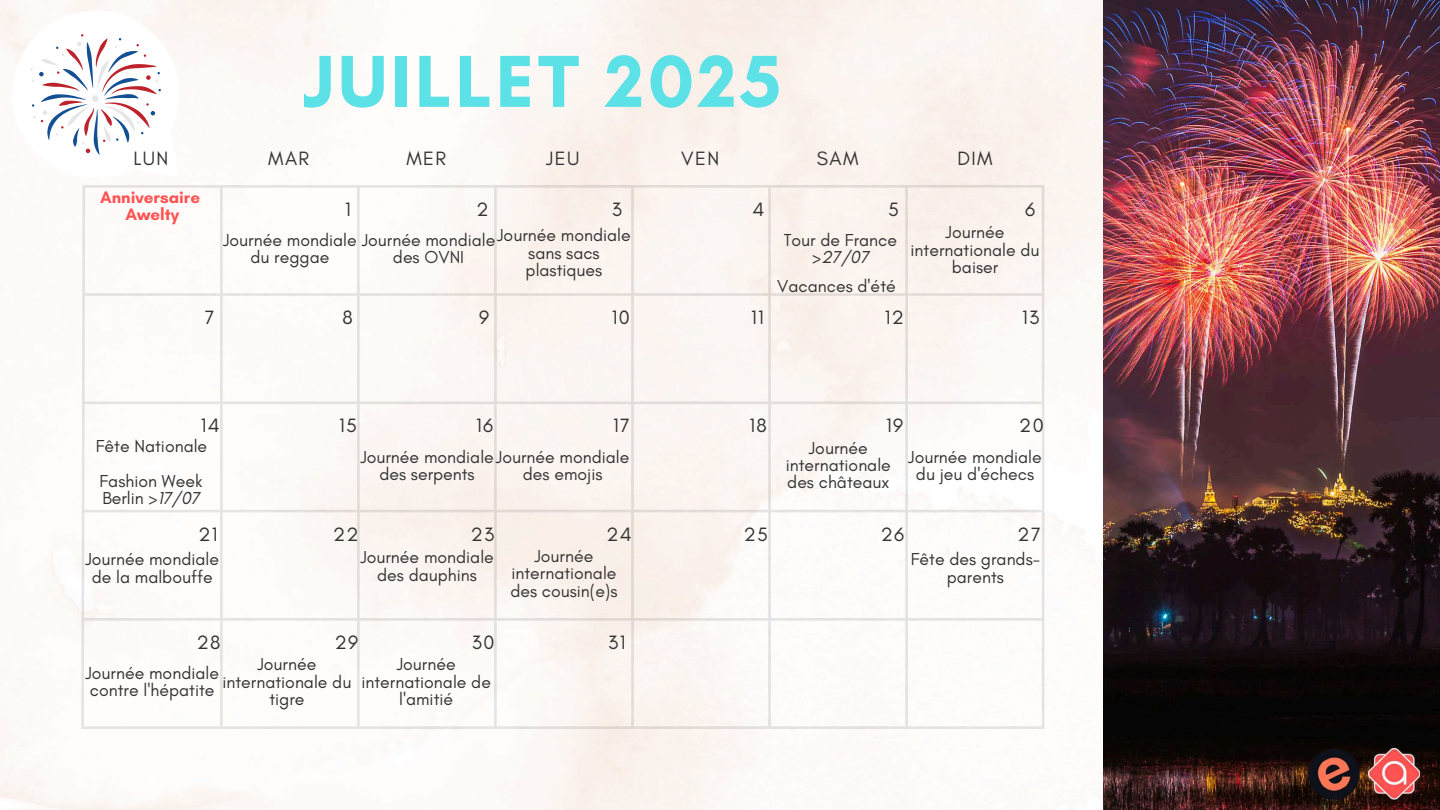
<style>
.page{position:relative;width:1440px;height:810px;background:#fff}
.page>*{position:absolute;margin:0;border:0;box-sizing:border-box;transform-origin:0 0}
.t1{font:700 75px "Glacial Indifference";letter-spacing:.05em;color:#5ce1e6}
.t2{font:19.7px "Glacial Indifference";letter-spacing:.07em;color:#333}
.t3{font:17.7px/17.2px "Glacial Indifference";color:#333;text-align:center}
.t4{font:italic 17.7px "Glacial Indifference";color:#333}
.t5{font:700 17px/16.5px "Glacial Indifference";color:#ff5252;text-align:center}
.s1{font-style:italic}
</style>
<div class="page">
<img style="left:1103px;top:0;width:337px;height:810px">
<img style="left:1308px;top:748px;width:51px;height:51px">
<img style="left:1369px;top:748px;width:51px;height:51px">
<svg style="left:81px;top:185px;width:963px;height:544px;fill:#fcf8f6"></svg>
<svg style="left:12px;top:11px;width:167px;height:167px"></svg>
<h1 class="t1" style="left:302px;top:36px;width:480px">JUILLET 2025</h1>
<p class="t2" style="left:134px;top:147px;width:36px">LUN</p>
<p class="t2" style="left:268px;top:147px;width:42px">MAR</p>
<p class="t2" style="left:406px;top:147px;width:41px">MER</p>
<p class="t2" style="left:546px;top:147px;width:35px">JEU</p>
<p class="t2" style="left:681px;top:147px;width:39px">VEN</p>
<p class="t2" style="left:817px;top:147px;width:43px">SAM</p>
<p class="t2" style="left:957px;top:147px;width:37px">DIM</p>
<p class="t2" style="left:888px;top:197px;width:12px">5</p>
<p class="t2" style="left:1025px;top:197px;width:12px">6</p>
<p class="t5" style="left:100px;top:189px;width:101px">Anniversaire<br>Awelty</p>
<p class="t2" style="left:345px;top:197px;width:7px">1</p>
<p class="t2" style="left:476px;top:197px;width:14px">2</p>
<p class="t2" style="left:612px;top:197px;width:12px">3</p>
<p class="t2" style="left:753px;top:197px;width:13px">4</p>
<p class="t3" style="left:497px;top:227px;width:135px">Journée mondiale sans sacs plastiques</p>
<p class="t3" style="left:250px;top:231px;width:246px;text-align:left;text-indent:-27px">Journée mondiale Journée mondiale du reggae</p>
<p class="t3" style="left:393px;top:248px;width:73px">des OVNI</p>
<p class="t3" style="left:784px;top:231px;width:115px">Tour de France</p>
<p class="t4" style="left:812px;top:246px;width:58px">&gt;27/07</p>
<p class="t3" style="left:777px;top:277px;width:120px">Vacances d'été</p>
<p class="t3" style="left:911px;top:224px;width:130px">Journée internationale du baiser</p>
<p class="t2" style="left:205px;top:305px;width:11px">7</p>
<p class="t2" style="left:342px;top:305px;width:12px">8</p>
<p class="t2" style="left:479px;top:305px;width:12px">9</p>
<p class="t2" style="left:612px;top:305px;width:20px">10</p>
<p class="t2" style="left:751px;top:305px;width:14px">11</p>
<p class="t2" style="left:885px;top:305px;width:21px">12</p>
<p class="t2" style="left:1022px;top:305px;width:19px">13</p>
<p class="t2" style="left:201px;top:414px;width:20px">14</p>
<p class="t2" style="left:339px;top:414px;width:19px">15</p>
<p class="t2" style="left:476px;top:414px;width:19px">16</p>
<p class="t2" style="left:613px;top:414px;width:18px">17</p>
<p class="t2" style="left:749px;top:414px;width:19px">18</p>
<p class="t2" style="left:886px;top:414px;width:19px">19</p>
<p class="t2" style="left:1019px;top:414px;width:26px">20</p>
<p class="t3" style="left:96px;top:437px;width:113px">Fête Nationale</p>
<p class="t3" style="left:786px;top:439px;width:107px">Journée internationale</p>
<p class="t3" style="left:379px;top:448px;width:252px;text-align:left;text-indent:-19px">Journée mondialeJournée mondiale des serpents</p>
<p class="t3" style="left:523px;top:465px;width:81px">des emojis</p>
<p class="t3" style="left:100px;top:472px;width:104px">Fashion Week</p>
<p class="t3" style="left:787px;top:474px;width:104px">des châteaux</p>
<p class="t3" style="left:102px;top:489px;width:99px">Berlin <span class="s1">&gt;17/07</span></p>
<p class="t3" style="left:908px;top:448px;width:135px">Journée mondiale du jeu d'échecs</p>
<p class="t2" style="left:198px;top:522px;width:21px">21</p>
<p class="t2" style="left:333px;top:522px;width:27px">22</p>
<p class="t2" style="left:471px;top:522px;width:25px">23</p>
<p class="t2" style="left:607px;top:522px;width:27px">24</p>
<p class="t2" style="left:744px;top:522px;width:26px">25</p>
<p class="t2" style="left:881px;top:522px;width:25px">26</p>
<p class="t2" style="left:1018px;top:522px;width:25px">27</p>
<p class="t3" style="left:86px;top:551px;width:135px">Journée mondiale de la malbouffe</p>
<p class="t3" style="left:360px;top:549px;width:135px">Journée mondiale des dauphins</p>
<p class="t3" style="left:510px;top:547px;width:109px">Journée internationale des cousin(e)s</p>
<p class="t2" style="left:197px;top:630px;width:25px">28</p>
<p class="t2" style="left:335px;top:630px;width:25px">29</p>
<p class="t2" style="left:472px;top:630px;width:24px">30</p>
<p class="t3" style="left:86px;top:664px;width:135px;text-align:left">Journée mondiale contre l'hépatite</p>
<p class="t3" style="left:222px;top:656px;width:130px">Journée internationale du tigre</p>
<p class="t3" style="left:361px;top:656px;width:131px">Journée internationale de l'amitié</p>
<p class="t2" style="left:608px;top:630px;width:19px">31</p>
<p class="t3" style="left:911px;top:551px;width:131px">Fête des grands&shy;parents</p>
</div>
